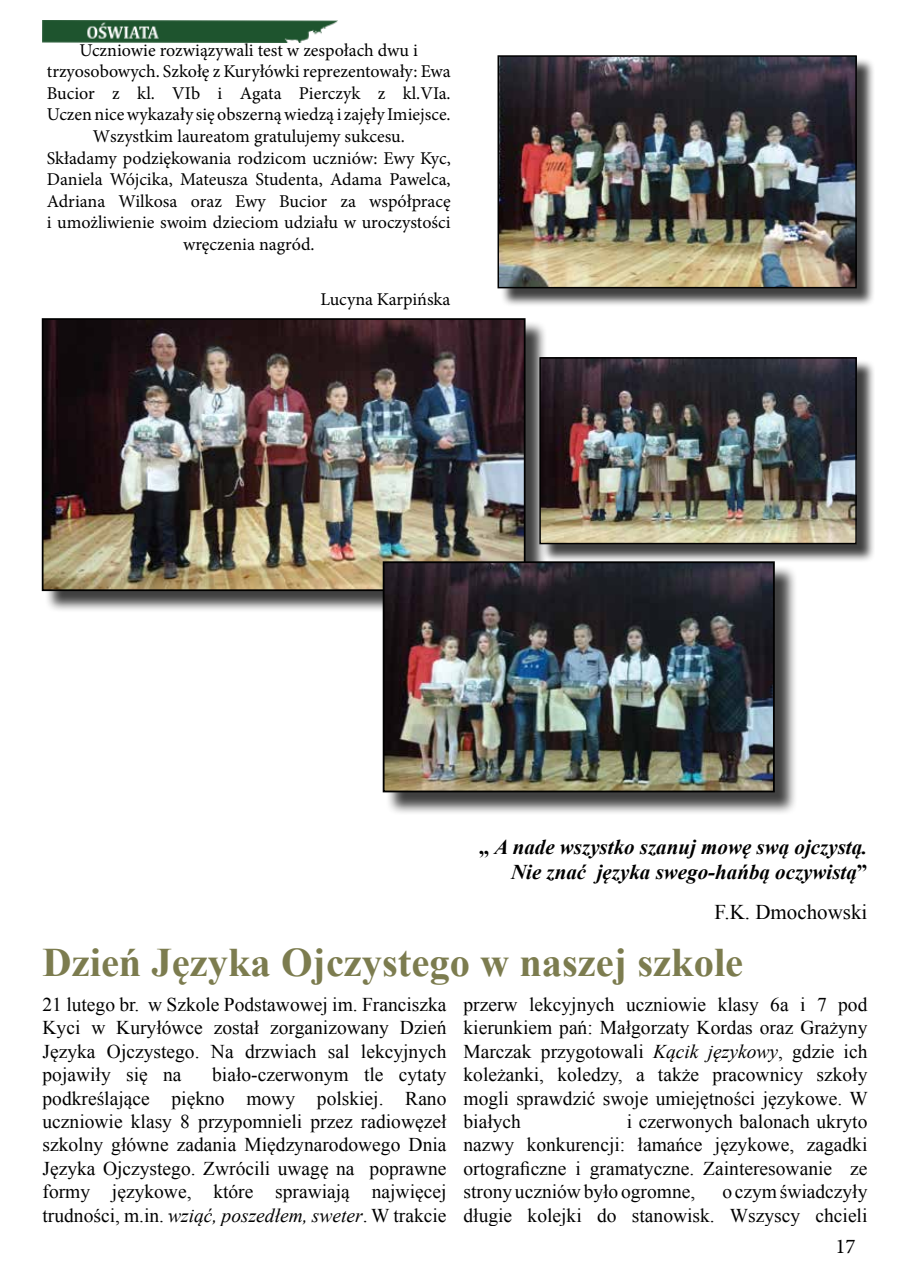
<style>
.page{position:relative;width:910px;height:1280px;background:#fff}
.page>*{position:absolute;margin:0;border:0;box-sizing:border-box;transform-origin:0 0}
.t1{font:700 40.5px "Times New Roman";color:#7c7c4f}
.t2{font:italic 700 21px/25.2px "Times New Roman";color:#000;text-align:right}
.t3{font:21px "Times New Roman";color:#000}
.t4{font:21px "Minion Pro";color:#000}
.t5{font:19.5px/23.4px "Times New Roman";color:#000;text-align:justify}
.t6{font:18px/21.6px "Minion Pro";color:#000;text-align:center}
.s1{font-style:normal}
.s2{font-style:italic}
</style>
<div class="page">
<div style="left:44px;top:321px;width:503px;height:292px;background:#000;opacity:.75"></div>
<img style="left:45px;top:321px;width:478px;height:267px">
<div style="left:42px;top:318px;width:484px;height:273px;border:2px solid #000"></div>
<div style="left:542px;top:359px;width:333px;height:204px;background:#000;opacity:.75"></div>
<img style="left:542px;top:360px;width:312px;height:181px">
<div style="left:539px;top:357px;width:318px;height:187px;border:2px solid #000"></div>
<div style="left:500px;top:58px;width:376px;height:249px;background:#000;opacity:.75"></div>
<img style="left:500px;top:58px;width:354px;height:227px">
<div style="left:497px;top:55px;width:360px;height:233px;border:2px solid #000"></div>
<div style="left:386px;top:564px;width:412px;height:251px;background:#000;opacity:.75"></div>
<img style="left:386px;top:564px;width:386px;height:225px">
<div style="left:383px;top:561px;width:392px;height:231px;border:2px solid #000"></div>
<img style="left:43px;top:20px;width:295px;height:23px">
<p class="t6" style="left:47px;top:39px;width:405px">Uczniowie rozwiązywali test w zespołach dwu i trzyosobowych. Szkołę z Kuryłówki reprezentowały: Ewa Bucior z kl. VIb i Agata Pierczyk z kl.VIa.<br>Uczen nice wykazały się obszerną wiedzą i zajęły Imiejsce.<br>Wszystkim laureatom gratulujemy sukcesu.<br>Składamy podziękowania rodzicom uczniów: Ewy Kyc, Daniela Wójcika, Mateusza Studenta, Adama Pawelca, Adriana Wilkosa oraz Ewy Bucior za współpracę i umożliwienie swoim dzieciom udziału w uroczystości wręczenia nagród.</p>
<p class="t6" style="left:320px;top:289px;width:131px">Lucyna Karpińska</p>
<p class="t2" style="left:479px;top:834px;width:390px"><span class="s1">„</span> A nade wszystko szanuj mowę swą ojczystą.<br>Nie znać języka swego-hańbą oczywistą<span class="s1">”</span></p>
<p class="t3" style="left:714px;top:898px;width:154px">F.K. Dmochowski</p>
<h1 class="t1" style="left:43px;top:934px;width:702px">Dzień Języka Ojczystego w naszej szkole</h1>
<p class="t5" style="left:43px;top:992px;width:405px">21 lutego br. w Szkole Podstawowej im. Franciszka Kyci w Kuryłówce został zorganizowany Dzień Języka Ojczystego. Na drzwiach sal lekcyjnych pojawiły się na</p>
<p class="t5" style="left:463px;top:992px;width:406px">przerw lekcyjnych uczniowie klasy 6a i 7 pod kierunkiem pań: Małgorzaty Kordas oraz Grażyny Marczak przygotowali <span class="s2">Kącik językowy</span>, gdzie ich koleżanki, koledzy, a także pracownicy szkoły mogli sprawdzić swoje umiejętności językowe. W białych</p>
<p class="t5" style="left:43px;top:1063px;width:405px;text-indent:170px">biało-czerwonym tle cytaty podkreślające piękno mowy polskiej. Rano uczniowie klasy 8 przypomnieli przez radiowęzeł szkolny główne zadania Międzynarodowego Dnia Języka Ojczystego. Zwrócili uwagę na poprawne formy językowe, które sprawiają najwięcej trudności, m.in. <span class="s2">wziąć, poszedłem, sweter</span>. W trakcie</p>
<p class="t5" style="left:463px;top:1109px;width:405px;text-indent:163px">i czerwonych balonach ukryto nazwy konkurencji: łamańce językowe, zagadki ortograficzne i gramatyczne. Zainteresowanie ze strony uczniów było ogromne,</p>
<p class="t5" style="left:463px;top:1180px;width:405px;text-align:right">o czym świadczyły<br>długie kolejki do stanowisk. Wszyscy chcieli</p>
<p class="t4" style="left:835px;top:1232px;width:22px">17</p>
</div>
